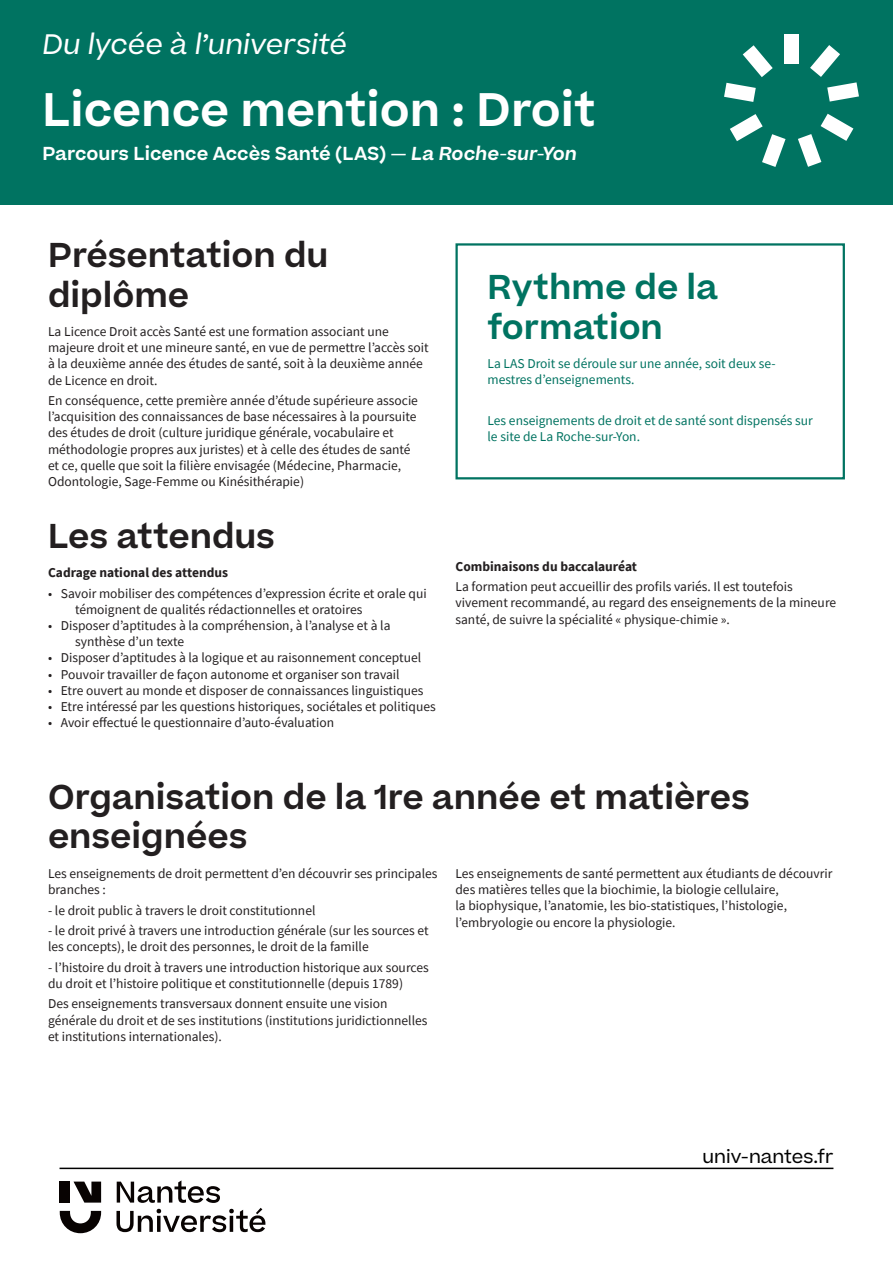
<style>
.page{position:relative;width:893px;height:1263px;background:#fff}
.page>*{position:absolute;margin:0;border:0;box-sizing:border-box;transform-origin:0 0}
.Titre_2{font:600 45px "Beatrice";color:#fff}
.Titre{font:600 33px/39.6px "Beatrice";color:#231f20}
.titre_encart{font:600 33px/39.6px "Beatrice";color:#007361}
.Titre_2-2{font:italic 27px "Beatrice";color:#fff}
.Titre_2-3{font:600 18px "Beatrice";color:#fff}
.t1{font:18px "Beatrice";color:#000}
.info{font:13.5px/16.2px "Source Sans Pro";color:#231f20}
.info_encart{font:13.5px/16.2px "Source Sans Pro";color:#007361}
.info-2{font:700 13.5px "Source Sans Pro";color:#231f20}
.s1{font-style:italic}
</style>
<div class="page">
<div style="left:0;top:0;width:893px;height:204px;background:#007361"></div>
<div style="left:784px;top:34px;width:14px;height:30px;background:#fff"></div>
<svg style="left:743px;top:45px;width:30px;height:32px"></svg>
<svg style="left:724px;top:83px;width:32px;height:19px"></svg>
<svg style="left:730px;top:114px;width:55px;height:53px"></svg>
<svg style="left:798px;top:114px;width:55px;height:53px"></svg>
<svg style="left:810px;top:45px;width:49px;height:57px"></svg>
<div style="left:455px;top:243px;width:390px;height:236px;border:2px solid #007361"></div>
<hr style="left:60px;top:1167px;width:773px;height:2px;background:#000">
<svg style="left:116px;top:1180px;width:149px;height:52px"></svg>
<svg style="left:60px;top:1211px;width:41px;height:22px"></svg>
<svg style="left:74px;top:1181px;width:27px;height:21px"></svg>
<div style="left:60px;top:1181px;width:10px;height:21px;background:#080302"></div>
<p class="Titre_2-2" style="left:43px;top:26px;width:306px">Du lycée à l’université</p>
<p class="Titre_2" style="left:43px;top:79px;width:555px">Licence mention : Droit</p>
<p class="Titre_2-3" style="left:43px;top:142px;width:536px">Parcours Licence Accès Santé (LAS) <span class="s1">— La Roche-sur-Yon</span></p>
<p class="Titre" style="left:48px;top:236px;width:282px">Présentation du diplôme</p>
<p class="info" style="left:48px;top:323px;width:382px">La Licence Droit accès Santé est une formation associant une majeure droit et une mineure santé, en vue de permettre l’accès soit à la deuxième année des études de santé, soit à la deuxième année de Licence en droit.</p>
<p class="info" style="left:48px;top:392px;width:371px">En conséquence, cette première année d’étude supérieure associe l’acquisition des connaissances de base nécessaires à la poursuite des études de droit (culture juridique générale, vocabulaire et méthodologie propres aux juristes) et à celle des études de santé et ce, quelle que soit la filière envisagée (Médecine, Pharmacie, Odontologie, Sage-Femme ou Kinésithérapie)</p>
<p class="Titre" style="left:48px;top:516px;width:228px">Les attendus</p>
<p class="info-2" style="left:48px;top:563px;width:182px">Cadrage national des attendus</p>
<p class="info" style="left:75px;top:585px;width:353px;text-indent:-27px">• Savoir mobiliser des compétences d’expression écrite et orale qui témoignent de qualités rédactionnelles et oratoires</p>
<p class="info" style="left:75px;top:617px;width:317px;text-indent:-27px">• Disposer d’aptitudes à la compréhension, à l’analyse et à la synthèse d’un texte</p>
<p class="info" style="left:48px;top:650px;width:375px">• Disposer d’aptitudes à la logique et au raisonnement conceptuel</p>
<p class="info" style="left:48px;top:666px;width:353px">• Pouvoir travailler de façon autonome et organiser son travail</p>
<p class="info" style="left:48px;top:682px;width:377px">• Etre ouvert au monde et disposer de connaissances linguistiques</p>
<p class="info" style="left:48px;top:698px;width:389px">• Etre intéressé par les questions historiques, sociétales et politiques</p>
<p class="info" style="left:48px;top:714px;width:288px">• Avoir effectué le questionnaire d’auto-évaluation</p>
<p class="titre_encart" style="left:487px;top:268px;width:232px">Rythme de la formation</p>
<p class="info_encart" style="left:487px;top:355px;width:289px">La LAS Droit se déroule sur une année, soit deux se&shy;mestres d’enseignements.</p>
<p class="info_encart" style="left:487px;top:412px;width:327px">Les enseignements de droit et de santé sont dispensés sur le site de La Roche-sur-Yon.</p>
<p class="info-2" style="left:455px;top:557px;width:183px">Combinaisons du baccalauréat</p>
<p class="info" style="left:455px;top:578px;width:382px">La formation peut accueillir des profils variés. Il est toutefois vivement recommandé, au regard des enseignements de la mineure santé, de suivre la spécialité « physique-chimie ».</p>
<p class="Titre" style="left:48px;top:777px;width:703px">Organisation de la 1re année et matières enseignées</p>
<p class="info" style="left:48px;top:865px;width:391px">Les enseignements de droit permettent d’en découvrir ses principales branches :</p>
<p class="info" style="left:48px;top:902px;width:269px">- le droit public à travers le droit constitutionnel</p>
<p class="info" style="left:48px;top:922px;width:382px">- le droit privé à travers une introduction générale (sur les sources et les concepts), le droit des personnes, le droit de la famille</p>
<p class="info" style="left:48px;top:959px;width:382px">- l’histoire du droit à travers une introduction historique aux sources du droit et l’histoire politique et constitutionnelle (depuis 1789)</p>
<p class="info" style="left:48px;top:996px;width:381px">Des enseignements transversaux donnent ensuite une vision générale du droit et de ses institutions (institutions juridictionnelles et institutions internationales).</p>
<p class="info" style="left:455px;top:865px;width:379px">Les enseignements de santé permettent aux étudiants de découvrir des matières telles que la biochimie, la biologie cellulaire,<br>la biophysique, l’anatomie, les bio-statistiques, l’histologie, l’embryologie ou encore la physiologie.</p>
<h3 class="t1" style="left:702px;top:1144px;width:132px">univ-nantes.fr</h3>
</div>
